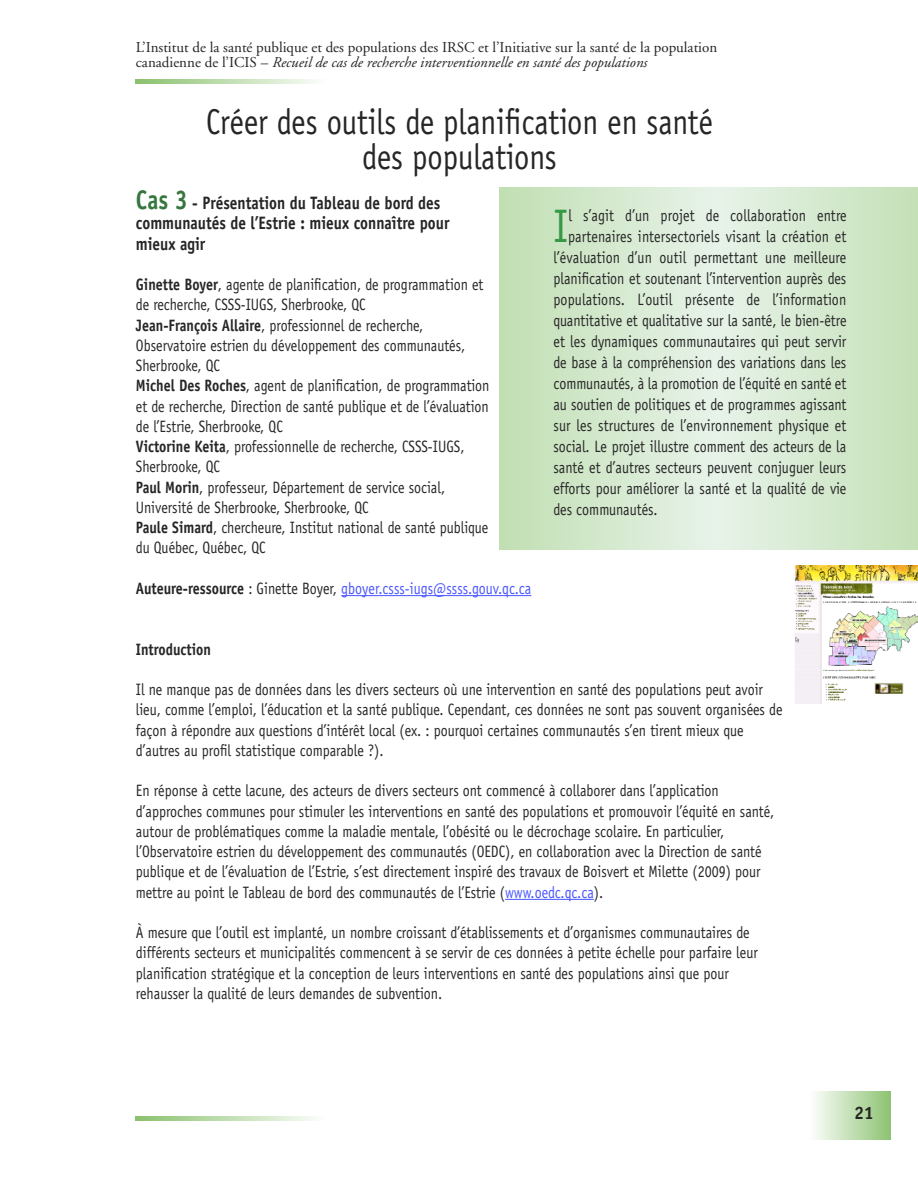
<style>
.page{position:relative;width:918px;height:1188px;background:#fff}
.page>*{position:absolute;margin:0;border:0;box-sizing:border-box;transform-origin:0 0}
.t1{font:47.1px "Officina Sans";color:#379847;scale:.85 1}
.t2{font:36px/34.5px "Officina Sans";color:#272627;text-align:center;scale:.85 1}
.t3{font:700 18px/20.2px "Officina Sans";color:#272627;scale:.85 1}
.t4{font:700 18px "Officina Sans";color:#272627}
.t5{font:16.5px/20.2px "Officina Sans";color:#272627;scale:.85 1}
.t6{font:16.5px "Officina Sans";color:#4955ff;scale:.85 1}
.t7{font:700 16.5px "Officina Sans";color:#272627;scale:.85 1}
.t8{font:15px/15px "Adobe Garamond";color:#272627}
.s1{font-style:italic}
.s2{font-size:27px;color:#35773e}
.s3{font-weight:700}
.s4{font-weight:700;color:#272627}
.s5{color:#272627}
.s6{color:#4955ff}
</style>
<div class="page">
<div style="left:810px;top:1092px;width:81px;height:48px;background:linear-gradient(to right,#fdfefd,#8dc372)"></div>
<hr style="left:341px;top:595px;width:190px;height:1px;background:#4955ff">
<hr style="left:505px;top:899px;width:89px;height:1px;background:#4955ff">
<svg style="left:136px;top:80px;width:179px;height:3px"></svg>
<svg style="left:135px;top:1117px;width:179px;height:3px"></svg>
<img style="left:795px;top:565px;width:123px;height:139px">
<svg style="left:500px;top:188px;width:418px;height:361px;background:#d5e9cf"></svg>
<p class="t8" style="left:136px;top:41px;width:583px">L’Institut de la santé publique et des populations des IRSC et l’Initiative sur la santé de la population canadienne de l’ICIS – <span class="s1">Recueil de cas de recherche interventionnelle en santé des populations</span></p>
<h2 class="t2" style="left:206px;top:108px;width:598px">Créer des outils de planification en santé des populations</h2>
<p class="t3" style="left:136px;top:194px;width:370px"><span class="s2">Cas 3</span> - Présentation du Tableau de bord des communautés de l’Estrie : mieux connaître pour mieux agir</p>
<p class="t5" style="left:136px;top:276px;width:417px"><span class="s3">Ginette Boyer</span>, agente de planification, de programmation et de recherche, CSSS-IUGS, Sherbrooke, QC<br><span class="s3">Jean-François Allaire</span>, professionnel de recherche, Observatoire estrien du développement des communautés, Sherbrooke, QC<br><span class="s3">Michel Des Roches</span>, agent de planification, de programmation et de recherche, Direction de santé publique et de l’évaluation de l’Estrie, Sherbrooke, QC<br><span class="s3">Victorine Keita</span>, professionnelle de recherche, CSSS-IUGS, Sherbrooke, QC<br><span class="s3">Paul Morin</span>, professeur, Département de service social, Université de Sherbrooke, Sherbrooke, QC<br><span class="s3">Paule Simard</span>, chercheure, Institut national de santé publique du Québec, Québec, QC</p>
<p class="t6" style="left:136px;top:582px;width:467px"><span class="s4">Auteure-ressource</span> <span class="s5">: Ginette Boyer,</span> gboyer.csss-iugs@ssss.gouv.qc.ca</p>
<h1 class="t1" style="left:553px;top:208px;width:19px">I</h1>
<p class="t5" style="left:569px;top:207px;width:329px">l s’agit d’un projet de collaboration entre</p>
<p class="t5" style="left:568px;top:228px;width:329px">partenaires intersectoriels visant la création et</p>
<p class="t5" style="left:553px;top:249px;width:346px">l’évaluation d’un outil permettant une meilleure</p>
<p class="t5" style="left:553px;top:270px;width:346px">planification et soutenant l’intervention auprès des</p>
<p class="t5" style="left:553px;top:291px;width:346px">populations. L’outil présente de l’information</p>
<p class="t5" style="left:553px;top:312px;width:346px">quantitative et qualitative sur la santé, le bien-être</p>
<p class="t5" style="left:553px;top:333px;width:346px">et les dynamiques communautaires qui peut servir</p>
<p class="t5" style="left:553px;top:354px;width:346px">de base à la compréhension des variations dans les</p>
<p class="t5" style="left:553px;top:375px;width:346px">communautés, à la promotion de l’équité en santé et</p>
<p class="t5" style="left:553px;top:396px;width:346px">au soutien de politiques et de programmes agissant</p>
<p class="t5" style="left:553px;top:417px;width:346px">sur les structures de l’environnement physique et</p>
<p class="t5" style="left:553px;top:438px;width:346px">social. Le projet illustre comment des acteurs de la</p>
<p class="t5" style="left:553px;top:459px;width:346px">santé et d’autres secteurs peuvent conjuguer leurs</p>
<p class="t5" style="left:553px;top:480px;width:346px">efforts pour améliorer la santé et la qualité de vie</p>
<p class="t5" style="left:553px;top:501px;width:124px">des communautés.</p>
<p class="t7" style="left:136px;top:643px;width:90px">Introduction</p>
<p class="t5" style="left:136px;top:681px;width:762px">Il ne manque pas de données dans les divers secteurs où une intervention en santé des populations peut avoir lieu, comme l’emploi, l’éducation et la santé publique. Cependant, ces données ne sont pas souvent organisées de façon à répondre aux questions d’intérêt local (ex. : pourquoi certaines communautés s’en tirent mieux que d’autres au profil statistique comparable ?).</p>
<p class="t5" style="left:136px;top:782px;width:753px">En réponse à cette lacune, des acteurs de divers secteurs ont commencé à collaborer dans l’application d’approches communes pour stimuler les interventions en santé des populations et promouvoir l’équité en santé, autour de problématiques comme la maladie mentale, l’obésité ou le décrochage scolaire. En particulier, l’Observatoire estrien du développement des communautés (OEDC), en collaboration avec la Direction de santé publique et de l’évaluation de l’Estrie, s’est directement inspiré des travaux de Boisvert et Milette (2009) pour mettre au point le Tableau de bord des communautés de l’Estrie (<span class="s6">www.oedc.qc.ca</span>).</p>
<p class="t5" style="left:136px;top:924px;width:733px">À mesure que l’outil est implanté, un nombre croissant d’établissements et d’organismes communautaires de différents secteurs et municipalités commencent à se servir de ces données à petite échelle pour parfaire leur planification stratégique et la conception de leurs interventions en santé des populations ainsi que pour rehausser la qualité de leurs demandes de subvention.</p>
<p class="t4" style="left:854px;top:1106px;width:21px">21</p>
</div>
